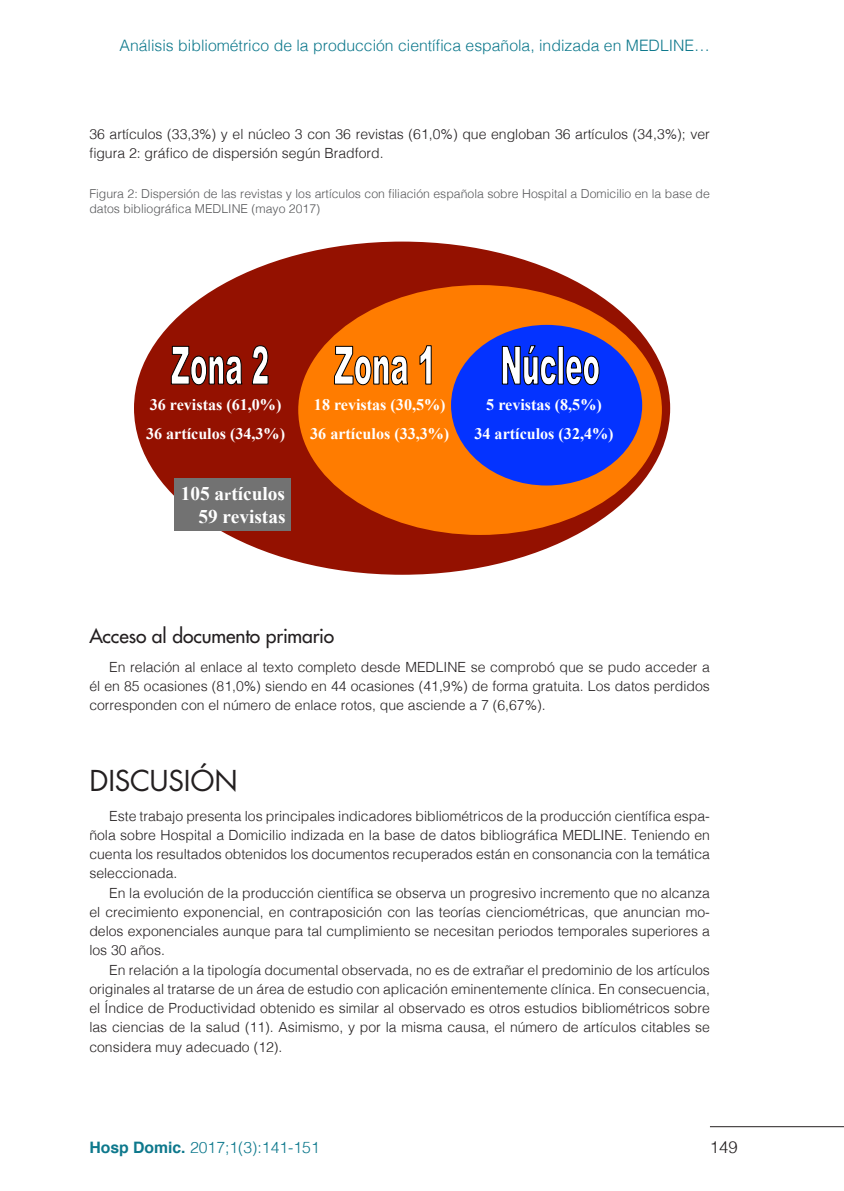
<style>
.page{position:relative;width:844px;height:1191px;background:#fff}
.page>*{position:absolute;margin:0;border:0;box-sizing:border-box;transform-origin:0 0}
.EPIG_1{font:28px "Futura Std";letter-spacing:-.01em;color:#231f20}
.EPIG_2{font:500 19.25px "Futura Std";letter-spacing:-.005em;color:#231f20}
.t1{font:700 19.25px/22.6px "Times New Roman";color:#fff;text-align:right}
.t2{font:300 16.62px "Helvetica";color:#231f20}
.t3{font:700 16.1px/28.9px "Times New Roman";color:#fff}
.t4{font:300 15.75px "Helvetica";color:#0d788c}
.t5{font:300 14px/19.2px "Helvetica";color:#231f20;text-align:justify}
.piedefoto{font:300 12.25px/14.7px "Helvetica";color:#57585a}
.s1{font-size:16.1px}
.s2{font-weight:700}
</style>
<div class="page">
<hr style="left:709px;top:1126px;width:134px;height:1px;background:#231f20">
<div style="left:134px;top:242px;width:536px;height:333px;background:#941100;border-radius:50%"></div>
<div style="left:298px;top:285px;width:363px;height:250px;background:#ff7c00;border-radius:50%"></div>
<svg style="left:170px;top:345px;width:99px;height:40px"></svg>
<div style="left:451px;top:325px;width:191px;height:160px;background:#0433ff;border-radius:50%"></div>
<svg style="left:501px;top:345px;width:98px;height:40px"></svg>
<svg style="left:334px;top:345px;width:98px;height:40px"></svg>
<div style="left:174px;top:478px;width:117px;height:53px;background:#727272"></div>
<p class="t4" style="left:119px;top:32px;width:591px">Análisis bibliométrico de la producción científica española, indizada en MEDLINE…</p>
<p class="t5" style="left:89px;top:123px;width:622px">36 artículos (33,3%) y el núcleo 3 con 36 revistas (61,0%) que engloban 36 artículos (34,3%); ver figura 2: gráfico de dispersión según Bradford.</p>
<p class="piedefoto" style="left:89px;top:185px;width:622px">Figura 2: Dispersión de las revistas y los artículos con filiación española sobre Hospital a Domicilio en la base de datos bibliográfica MEDLINE (mayo 2017)</p>
<p class="t3" style="left:146px;top:390px;width:140px">36 revistas (61,0%)<br>36 artículos (34,3%)</p>
<p class="t1" style="left:181px;top:482px;width:106px">105 a<span class="s1">r</span>tículos<br>59 revistas</p>
<p class="t3" style="left:310px;top:390px;width:140px">18 revistas (30,5%)<br>36 artículos (33,3%)</p>
<p class="t3" style="left:474px;top:390px;width:140px;text-align:center">5 revistas (8,5%)<br>34 artículos (32,4%)</p>
<p class="EPIG_2" style="left:89px;top:623px;width:246px">Acceso al documento primario</p>
<p class="t5" style="left:89px;top:656px;width:622px;text-indent:20px">En relación al enlace al texto completo desde MEDLINE se comprobó que se pudo acceder a él en 85 ocasiones (81,0%) siendo en 44 ocasiones (41,9%) de forma gratuita. Los datos perdidos corresponden con el número de enlace rotos, que asciende a 7 (6,67%).</p>
<p class="EPIG_1" style="left:89px;top:763px;width:150px">DISCUSIÓN</p>
<p class="t5" style="left:89px;top:805px;width:622px;text-indent:20px">Este trabajo presenta los principales indicadores bibliométricos de la producción científica espa&shy;ñola sobre Hospital a Domicilio indizada en la base de datos bibliográfica MEDLINE. Teniendo en cuenta los resultados obtenidos los documentos recuperados están en consonancia con la temática seleccionada.</p>
<p class="t5" style="left:89px;top:882px;width:622px;text-indent:20px">En la evolución de la producción científica se observa un progresivo incremento que no alcanza el crecimiento exponencial, en contraposición con las teorías cienciométricas, que anuncian mo&shy;delos exponenciales aunque para tal cumplimiento se necesitan periodos temporales superiores a los 30 años.</p>
<p class="t5" style="left:89px;top:959px;width:622px;text-indent:20px">En relación a la tipología documental observada, no es de extrañar el predominio de los artículos originales al tratarse de un área de estudio con aplicación eminentemente clínica. En consecuencia, el Índice de Productividad obtenido es similar al observado es otros estudios bibliométricos sobre las ciencias de la salud (11). Asimismo, y por la misma causa, el número de artículos citables se considera muy adecuado (12).</p>
<p class="t4" style="left:89px;top:1134px;width:232px"><span class="s2">Hosp Domic.</span> 2017;1(3):141-151</p>
<p class="t2" style="left:709px;top:1133px;width:29px">149</p>
</div>
